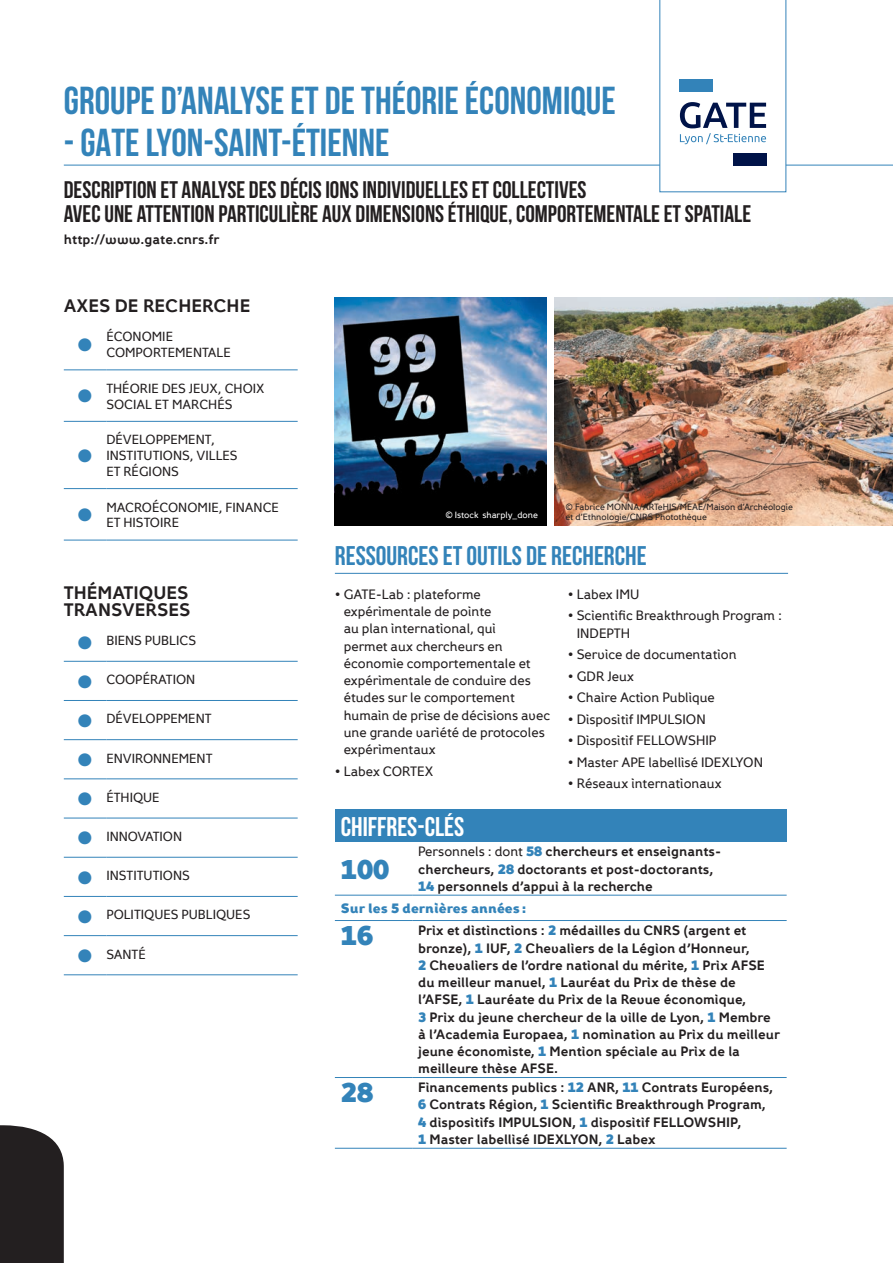
<style>
.page{position:relative;width:893px;height:1263px;background:#fff}
.page>*{position:absolute;margin:0;border:0;box-sizing:border-box;transform-origin:0 0}
.t1{font:700 39px "Bebas Neue";color:#3383b9}
.t2{font:700 27px "Bebas Neue";color:#3383b9}
.t3{font:700 27px "Bebas Neue";color:#fff}
.t4{font:900 27px "Fox Grotesque W01";color:#3383b9}
.t5{font:700 24px/24px "Bebas Neue";color:#231f20}
.t6{font:18px/17.2px "Fox Grotesque Regular 8";color:#231f20}
.t7{font:18px "Zapf Dingbats ITC";color:#3383b9}
.t8{font:13.5px/17.2px "Fox Grotesque Regular 8";color:#231f20}
.t9{font:13.5px/17.2px "Fox Grotesque Regular 6";color:#231f20}
.t10{font:900 13.5px "Fox Grotesque W01";color:#3383b9}
.t11{font:13.2px/15.8px "Fox Grotesque Regular 6";color:#231f20}
.t12{font:9px/9.4px "Fox Grotesque Regular 6";color:#231f20}
.t13{font:9px "Fox Grotesque Regular 6";color:#fff}
.s1{color:#3383b9}
.s2{font-family:"Fox Grotesque Regular 6"}
.s3{font-family:"Fox Grotesque W01";font-weight:900;color:#3383b9}
</style>
<div class="page">
<hr style="left:64px;top:165px;width:829px;height:1px;background:#3383b9">
<hr style="left:64px;top:370px;width:42px;height:1px;background:#3383b9">
<hr style="left:106px;top:370px;width:192px;height:1px;background:#3383b9">
<hr style="left:64px;top:421px;width:42px;height:1px;background:#3383b9">
<hr style="left:106px;top:421px;width:192px;height:1px;background:#3383b9">
<hr style="left:64px;top:488px;width:42px;height:1px;background:#3383b9">
<hr style="left:106px;top:488px;width:192px;height:1px;background:#3383b9">
<hr style="left:64px;top:540px;width:42px;height:1px;background:#3383b9">
<hr style="left:106px;top:540px;width:192px;height:1px;background:#3383b9">
<hr style="left:64px;top:661px;width:42px;height:1px;background:#3383b9">
<hr style="left:106px;top:661px;width:192px;height:1px;background:#3383b9">
<hr style="left:64px;top:700px;width:42px;height:1px;background:#3383b9">
<hr style="left:106px;top:700px;width:192px;height:1px;background:#3383b9">
<hr style="left:64px;top:739px;width:42px;height:1px;background:#3383b9">
<hr style="left:106px;top:739px;width:192px;height:1px;background:#3383b9">
<hr style="left:64px;top:779px;width:42px;height:1px;background:#3383b9">
<hr style="left:106px;top:779px;width:192px;height:1px;background:#3383b9">
<hr style="left:64px;top:818px;width:42px;height:1px;background:#3383b9">
<hr style="left:106px;top:818px;width:192px;height:1px;background:#3383b9">
<hr style="left:64px;top:857px;width:42px;height:1px;background:#3383b9">
<hr style="left:106px;top:857px;width:192px;height:1px;background:#3383b9">
<hr style="left:64px;top:896px;width:42px;height:1px;background:#3383b9">
<hr style="left:106px;top:896px;width:192px;height:1px;background:#3383b9">
<hr style="left:64px;top:935px;width:42px;height:1px;background:#3383b9">
<hr style="left:106px;top:935px;width:192px;height:1px;background:#3383b9">
<hr style="left:64px;top:974px;width:42px;height:1px;background:#3383b9">
<hr style="left:106px;top:974px;width:192px;height:1px;background:#3383b9">
<hr style="left:335px;top:573px;width:453px;height:1px;background:#3383b9">
<img style="left:335px;top:298px;width:211px;height:227px">
<img style="left:555px;top:298px;width:338px;height:227px">
<div style="left:335px;top:809px;width:452px;height:33px;background:#3383b9"></div>
<hr style="left:335px;top:895px;width:77px;height:1px;background:#3383b9">
<hr style="left:412px;top:895px;width:375px;height:1px;background:#3383b9">
<hr style="left:335px;top:920px;width:77px;height:1px;background:#3383b9">
<hr style="left:412px;top:920px;width:375px;height:1px;background:#3383b9">
<hr style="left:335px;top:1077px;width:77px;height:1px;background:#3383b9">
<hr style="left:412px;top:1077px;width:375px;height:1px;background:#3383b9">
<hr style="left:335px;top:1148px;width:77px;height:1px;background:#3383b9">
<hr style="left:412px;top:1148px;width:375px;height:1px;background:#3383b9">
<svg style="left:660px;top:0;width:126px;height:192px"></svg>
<div style="left:0;top:1125px;width:64px;height:138px;background:#231f20"></div>
<h1 class="t1" style="left:64px;top:79px;width:553px">GROUPE D’ANALYSE ET DE THÉORIE ÉCONOMIQUE</h1>
<h1 class="t1" style="left:64px;top:121px;width:327px">- GATE LYON-SAINT-ÉTIENNE</h1>
<h3 class="t5" style="left:64px;top:178px;width:689px">DESCRIPTION ET ANALYSE DES DÉCIS IONS INDIVIDUELLES ET COLLECTIVES<br>AVEC UNE ATTENTION PARTICULIÈRE AUX DIMENSIONS ÉTHIQUE, COMPORTEMENTALE ET SPATIALE</h3>
<p class="t8" style="left:64px;top:231px;width:157px">http://www.gate.cnrs.fr</p>
<h3 class="t6" style="left:64px;top:298px;width:188px">AXES DE RECHERCHE</h3>
<h3 class="t7" style="left:78px;top:336px;width:16px">●</h3>
<p class="t11" style="left:106px;top:329px;width:126px">ÉCONOMIE<br>COMPORTEMENTALE</p>
<h3 class="t7" style="left:78px;top:388px;width:16px">●</h3>
<p class="t11" style="left:106px;top:380px;width:160px">THÉORIE DES JEUX, CHOIX<br>SOCIAL ET MARCHÉS</p>
<h3 class="t7" style="left:78px;top:447px;width:16px">●</h3>
<p class="t11" style="left:106px;top:432px;width:133px">DÉVELOPPEMENT,<br>INSTITUTIONS, VILLES<br>ET RÉGIONS</p>
<h3 class="t7" style="left:78px;top:506px;width:16px">●</h3>
<p class="t11" style="left:106px;top:499px;width:174px">MACROÉCONOMIE, FINANCE<br>ET HISTOIRE</p>
<h3 class="t6" style="left:64px;top:584px;width:128px">THÉMATIQUES<br>TRANSVERSES</h3>
<p class="t11" style="left:78px;top:633px;width:120px"><span class="s1">●</span> BIENS PUBLICS</p>
<p class="t11" style="left:78px;top:672px;width:119px"><span class="s1">●</span> COOPÉRATION</p>
<p class="t11" style="left:78px;top:711px;width:135px"><span class="s1">●</span> DÉVELOPPEMENT</p>
<p class="t11" style="left:78px;top:750px;width:136px"><span class="s1">●</span> ENVIRONNEMENT</p>
<p class="t11" style="left:78px;top:789px;width:83px"><span class="s1">●</span> ÉTHIQUE</p>
<p class="t11" style="left:78px;top:828px;width:106px"><span class="s1">●</span> INNOVATION</p>
<p class="t11" style="left:78px;top:868px;width:113px"><span class="s1">●</span> INSTITUTIONS</p>
<p class="t11" style="left:78px;top:907px;width:174px"><span class="s1">●</span> POLITIQUES PUBLIQUES</p>
<p class="t11" style="left:78px;top:946px;width:69px"><span class="s1">●</span> SANTÉ</p>
<p class="t13" style="left:445px;top:509px;width:94px">© Istock sharply_done</p>
<p class="t12" style="left:566px;top:502px;width:229px">© Fabrice MONNA/ARTeHIS/MEAE/Maison d’Archéologie et d’Ethnologie/CNRS Photothèque</p>
<h2 class="t2" style="left:335px;top:540px;width:313px">RESSOURCES ET OUTILS DE RECHERCHE</h2>
<p class="t9" style="left:344px;top:585px;width:208px;text-indent:-9px">• GATE-Lab : plateforme expérimentale de pointe<br>au plan international, qui<br>permet aux chercheurs en économie comportementale et expérimentale de conduire des études sur le comportement humain de prise de décisions avec une grande variété de protocoles expérimentaux</p>
<p class="t9" style="left:335px;top:762px;width:100px">• Labex CORTEX</p>
<p class="t9" style="left:568px;top:585px;width:73px">• Labex IMU</p>
<p class="t9" style="left:577px;top:607px;width:207px;text-indent:-9px">• Scientific Breakthrough Program :<br>INDEPTH</p>
<p class="t9" style="left:568px;top:646px;width:170px">• Service de documentation</p>
<p class="t9" style="left:568px;top:667px;width:68px">• GDR Jeux</p>
<p class="t9" style="left:568px;top:689px;width:149px">• Chaire Action Publique</p>
<p class="t9" style="left:568px;top:710px;width:139px">• Dispositif IMPULSION</p>
<p class="t9" style="left:568px;top:732px;width:150px">• Dispositif FELLOWSHIP</p>
<p class="t9" style="left:568px;top:753px;width:197px">• Master APE labellisé IDEXLYON</p>
<p class="t9" style="left:568px;top:775px;width:156px">• Réseaux internationaux</p>
<h2 class="t3" style="left:341px;top:811px;width:125px">CHIFFRES-CLÉS</h2>
<h2 class="t4" style="left:341px;top:851px;width:50px">100</h2>
<p class="t8" style="left:418px;top:843px;width:305px"><span class="s2">Personnels : dont</span> <span class="s3">58</span> chercheurs et enseignants&shy;chercheurs, <span class="s3">28</span> doctorants et post-doctorants,<br><span class="s3">14</span> personnels d’appui à la recherche</p>
<p class="t10" style="left:341px;top:899px;width:187px">Sur les 5 dernières années:</p>
<h2 class="t4" style="left:341px;top:918px;width:34px">16</h2>
<p class="t8" style="left:418px;top:922px;width:363px">Prix et distinctions : <span class="s3">2</span> médailles du CNRS (argent et bronze), <span class="s3">1</span> IUF, <span class="s3">2</span> Chevaliers de la Légion d’Honneur,<br><span class="s3">2</span> Chevaliers de l’ordre national du mérite, <span class="s3">1</span> Prix AFSE du meilleur manuel, <span class="s3">1</span> Lauréat du Prix de thèse de l’AFSE, <span class="s3">1</span> Lauréate du Prix de la Revue économique,<br><span class="s3">3</span> Prix du jeune chercheur de la ville de Lyon, <span class="s3">1</span> Membre à l’Academia Europaea, <span class="s3">1</span> nomination au Prix du meilleur jeune économiste, <span class="s3">1</span> Mention spéciale au Prix de la meilleure thèse AFSE.</p>
<h2 class="t4" style="left:341px;top:1075px;width:34px">28</h2>
<p class="t8" style="left:418px;top:1079px;width:357px">Financements publics : <span class="s3">12</span> ANR, <span class="s3">11</span> Contrats Européens, <span class="s3">6</span> Contrats Région, <span class="s3">1</span> Scientific Breakthrough Program, <span class="s3">4</span> dispositifs IMPULSION, <span class="s3">1</span> dispositif FELLOWSHIP,<br><span class="s3">1</span> Master labellisé IDEXLYON, <span class="s3">2</span> Labex</p>
</div>
